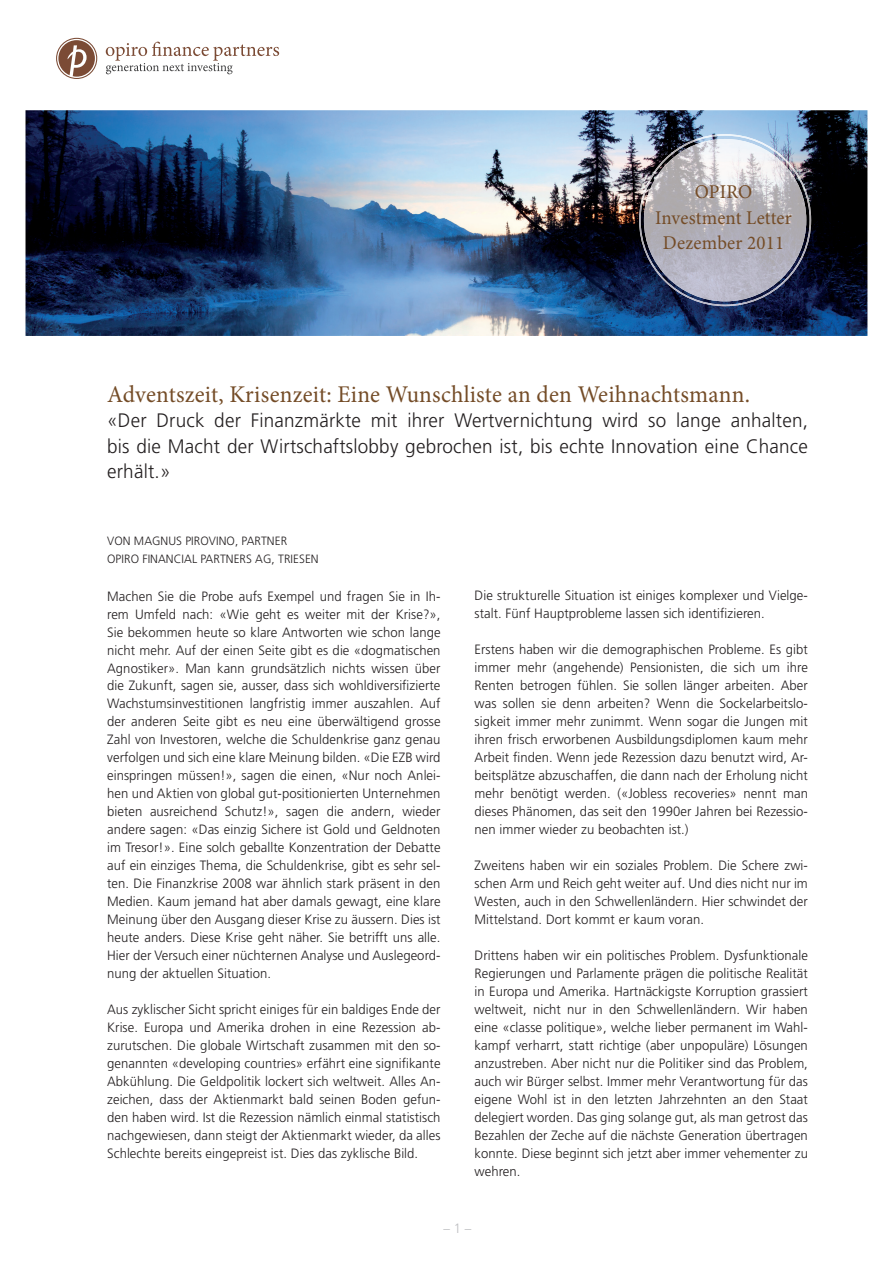
<style>
.page{position:relative;width:893px;height:1263px;background:#fff}
.page>*{position:absolute;margin:0;border:0;box-sizing:border-box;transform-origin:0 0}
.t1{font:24px "Minion Pro";letter-spacing:.01em;color:#744c27}
.t2{font:300 19.5px/25.5px "Frutiger";letter-spacing:.01em;color:#231f20;text-align:justify}
.t3{font:19.5px/25.5px "Minion Pro";letter-spacing:.01em;color:#744c27;text-align:center}
.t4{font:300 13.5px/18px "Frutiger";letter-spacing:.005em;color:#231f20;text-align:justify}
.t5{font:300 13.5px "Frutiger";color:#bcbdc0}
.t6{font:300 12px/18px "Frutiger";letter-spacing:.005em;color:#231f20}
</style>
<div class="page">
<img style="left:26px;top:110px;width:841px;height:226px">
<img style="left:639px;top:134px;width:172px;height:172px">
<svg style="left:56px;top:38px;width:41px;height:41px"></svg>
<svg style="left:106px;top:42px;width:173px;height:32px"></svg>
<div style="left:58px;top:40px;width:37px;height:37px;background:#7b4b35;border-radius:50%"></div>
<div style="left:56px;top:38px;width:41px;height:41px;border:1px solid #7b4b35;border-radius:50%"></div>
<svg style="left:68px;top:45px;width:19px;height:32px"></svg>
<h2 class="t3" style="left:655px;top:179px;width:138px">OPIRO<br>Investment Letter<br>Dezember 2011</h2>
<h1 class="t1" style="left:107px;top:378px;width:644px">Adventszeit, Krisenzeit: Eine Wunschliste an den Weihnachtsmann.</h1>
<h2 class="t2" style="left:107px;top:407px;width:702px">«Der Druck der Finanzmärkte mit ihrer Wertvernichtung wird so lange anhalten, bis die Macht der Wirtschaftslobby gebrochen ist, bis echte Innovation eine Chance erhält.»</h2>
<p class="t6" style="left:107px;top:532px;width:213px">VON MAGNUS PIROVINO, PARTNER<br>OPIRO FINANCIAL PARTNERS AG, TRIESEN</p>
<p class="t4" style="left:107px;top:587px;width:335px">Machen Sie die Probe aufs Exempel und fragen Sie in Ih&shy;rem Umfeld nach: «Wie geht es weiter mit der Krise?», Sie bekommen heute so klare Antworten wie schon lange nicht mehr. Auf der einen Seite gibt es die «dogmatischen Agnostiker». Man kann grundsätzlich nichts wissen über die Zukunft, sagen sie, ausser, dass sich wohldiversifizierte Wachstumsinvestitionen langfristig immer auszahlen. Auf der anderen Seite gibt es neu eine überwältigend grosse Zahl von Investoren, welche die Schuldenkrise ganz genau verfolgen und sich eine klare Meinung bilden. «Die EZB wird einspringen müssen!», sagen die einen, «Nur noch Anlei&shy;hen und Aktien von global gut-positionierten Unternehmen bieten ausreichend Schutz!», sagen die andern, wieder andere sagen: «Das einzig Sichere ist Gold und Geldnoten im Tresor!». Eine solch geballte Konzentration der Debatte auf ein einziges Thema, die Schuldenkrise, gibt es sehr sel&shy;ten. Die Finanzkrise 2008 war ähnlich stark präsent in den Medien. Kaum jemand hat aber damals gewagt, eine klare Meinung über den Ausgang dieser Krise zu äussern. Dies ist heute anders. Diese Krise geht näher. Sie betrifft uns alle.<br>Hier der Versuch einer nüchternen Analyse und Auslegeord&shy;nung der aktuellen Situation.</p>
<p class="t4" style="left:107px;top:1001px;width:335px">Aus zyklischer Sicht spricht einiges für ein baldiges Ende der Krise. Europa und Amerika drohen in eine Rezession ab&shy;zurutschen. Die globale Wirtschaft zusammen mit den so&shy;genannten «developing countries» erfährt eine signifikante Abkühlung. Die Geldpolitik lockert sich weltweit. Alles An&shy;zeichen, dass der Aktienmarkt bald seinen Boden gefun&shy;den haben wird. Ist die Rezession nämlich einmal statistisch nachgewiesen, dann steigt der Aktienmarkt wieder, da alles Schlechte bereits eingepreist ist. Dies das zyklische Bild.</p>
<p class="t4" style="left:475px;top:587px;width:335px">Die strukturelle Situation ist einiges komplexer und Vielge&shy;stalt. Fünf Hauptprobleme lassen sich identifizieren.</p>
<p class="t4" style="left:475px;top:641px;width:335px">Erstens haben wir die demographischen Probleme. Es gibt immer mehr (angehende) Pensionisten, die sich um ihre Renten betrogen fühlen. Sie sollen länger arbeiten. Aber was sollen sie denn arbeiten? Wenn die Sockelarbeitslo&shy;sigkeit immer mehr zunimmt. Wenn sogar die Jungen mit ihren frisch erworbenen Ausbildungsdiplomen kaum mehr Arbeit finden. Wenn jede Rezession dazu benutzt wird, Ar&shy;beitsplätze abzuschaffen, die dann nach der Erholung nicht mehr benötigt werden. («Jobless recoveries» nennt man dieses Phänomen, das seit den 1990er Jahren bei Rezessio&shy;nen immer wieder zu beobachten ist.)</p>
<p class="t4" style="left:475px;top:856px;width:335px">Zweitens haben wir ein soziales Problem. Die Schere zwi&shy;schen Arm und Reich geht weiter auf. Und dies nicht nur im Westen, auch in den Schwellenländern. Hier schwindet der Mittelstand. Dort kommt er kaum voran.</p>
<p class="t4" style="left:475px;top:946px;width:335px">Drittens haben wir ein politisches Problem. Dysfunktionale Regierungen und Parlamente prägen die politische Realität in Europa und Amerika. Hartnäckigste Korruption grassiert weltweit, nicht nur in den Schwellenländern. Wir haben eine «classe politique», welche lieber permanent im Wahl&shy;kampf verharrt, statt richtige (aber unpopuläre) Lösungen anzustreben. Aber nicht nur die Politiker sind das Problem, auch wir Bürger selbst. Immer mehr Verantwortung für das eigene Wohl ist in den letzten Jahrzehnten an den Staat delegiert worden. Das ging solange gut, als man getrost das Bezahlen der Zeche auf die nächste Generation übertragen konnte. Diese beginnt sich jetzt aber immer vehementer zu wehren.</p>
<p class="t5" style="left:444px;top:1221px;width:29px">– 1 –</p>
</div>
